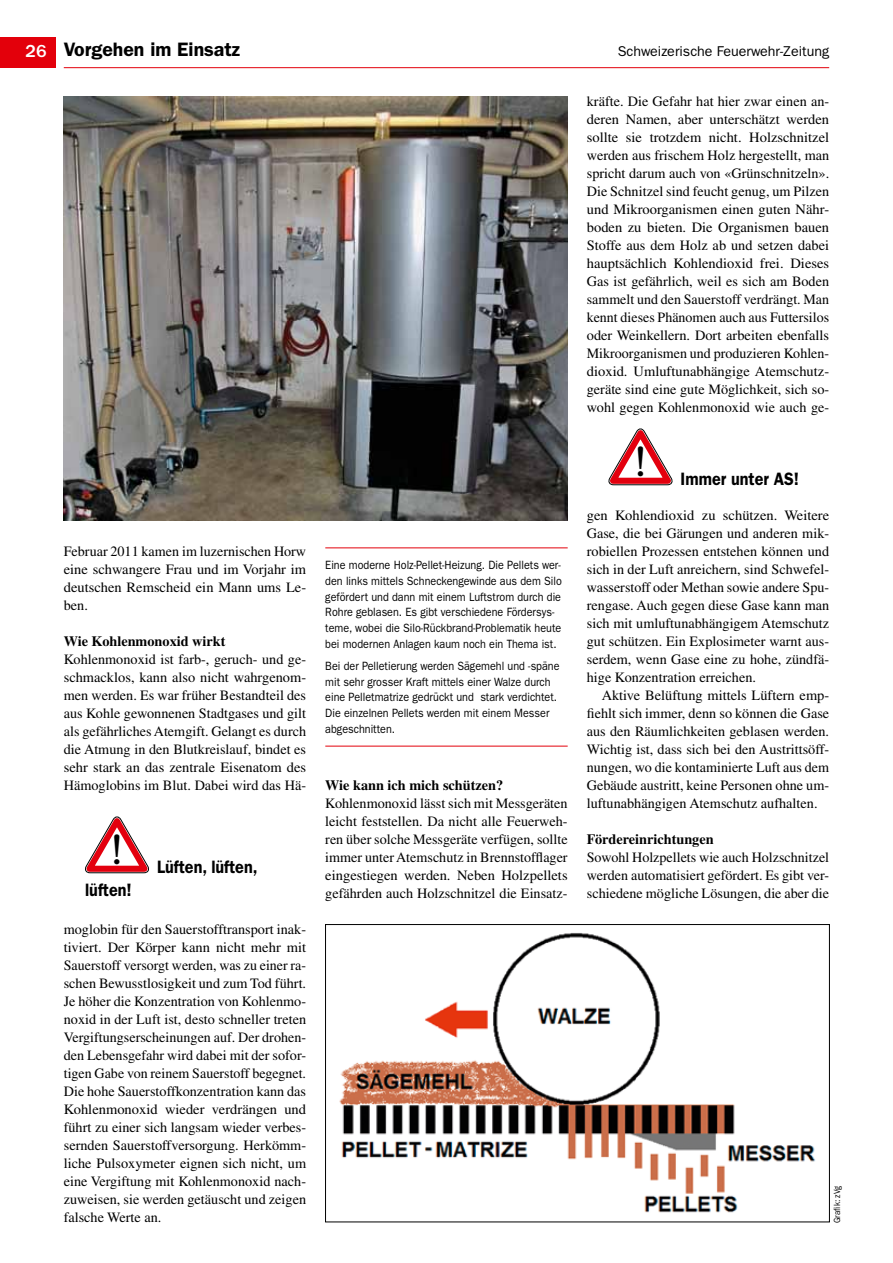
<style>
.page{position:relative;width:893px;height:1263px;background:#fff}
.page>*{position:absolute;margin:0;border:0;box-sizing:border-box;transform-origin:0 0}
.t1{font:42.9px "Bookman Old Style";color:#000}
.t2{font:600 19.5px "ITC Franklin Gothic Std";color:#000}
.t3{font:600 18px "ITC Franklin Gothic Std";color:#000;scale:.9 1}
.t4{font:14.25px/18px "Times LT Std";color:#000;text-align:justify}
.t5{font:700 14.25px "Times LT Std";color:#000}
.t6{font:14.25px "ITC Franklin Gothic Std";color:#000}
.t7{font:12px/15.8px "ITC Franklin Gothic Std";color:#000;scale:.9 1}
.t8{font:9px "ITC Franklin Gothic Std";color:#000;scale:.9 1}
.s1{font-weight:500;font-size:18px;color:#fff}
</style>
<div class="page">
<hr style="left:64px;top:67px;width:765px;height:1px;background:#e3000b">
<div style="left:0;top:38px;width:55px;height:30px;background:#e3000b"></div>
<img style="left:64px;top:97px;width:504px;height:423px">
<img style="left:339px;top:933px;width:477px;height:280px">
<div style="left:325px;top:924px;width:505px;height:298px;border:1px solid #000"></div>
<hr style="left:325px;top:547px;width:243px;height:1px;background:#e3000b">
<hr style="left:325px;top:746px;width:243px;height:1px;background:#e3000b">
<svg style="left:85px;top:816px;width:64px;height:57px"></svg>
<svg style="left:608px;top:428px;width:64px;height:57px"></svg>
<h2 class="t2" style="left:26px;top:38px;width:216px"><span class="s1">26</span> Vorgehen im Einsatz</h2>
<p class="t6" style="left:618px;top:43px;width:213px">Schweizerische Feuerwehr-Zeitung</p>
<p class="t4" style="left:587px;top:92px;width:244px">kräfte. Die Gefahr hat hier zwar einen an&shy;deren Namen, aber unterschätzt werden sollte sie trotzdem nicht. Holzschnitzel werden aus frischem Holz hergestellt, man spricht darum auch von «Grünschnitzeln».<br>Die Schnitzel sind feucht genug, um Pilzen und Mikroorganismen einen guten Nähr&shy;boden zu bieten. Die Organismen bauen Stoffe aus dem Holz ab und setzen dabei hauptsächlich Kohlendioxid frei. Dieses Gas ist gefährlich, weil es sich am Boden sammelt und den Sauerstoff verdrängt. Man kennt dieses Phänomen auch aus Futtersilos oder Weinkellern. Dort arbeiten ebenfalls Mikroorganismen und produzieren Kohlen&shy;dioxid. Umluftunabhängige Atemschutz&shy;geräte sind eine gute Möglichkeit, sich so&shy;wohl gegen Kohlenmonoxid wie auch ge-</p>
<p class="t4" style="left:64px;top:542px;width:244px">Februar 2011 kamen im luzernischen Horw eine schwangere Frau und im Vorjahr im deutschen Remscheid ein Mann ums Le&shy;ben.</p>
<p class="t5" style="left:64px;top:633px;width:163px">Wie Kohlenmonoxid wirkt</p>
<p class="t4" style="left:64px;top:650px;width:244px">Kohlenmonoxid ist farb-, geruch- und ge&shy;schmacklos, kann also nicht wahrgenom&shy;men werden. Es war früher Bestandteil des aus Kohle gewonnenen Stadtgases und gilt als gefährliches Atemgift. Gelangt es durch die Atmung in den Blutkreislauf, bindet es sehr stark an das zentrale Eisenatom des Hämoglobins im Blut. Dabei wird das Hä-</p>
<h1 class="t1" style="left:111px;top:824px;width:14px">!</h1>
<p class="t3" style="left:85px;top:879px;width:53px">lüften!</p>
<p class="t3" style="left:157px;top:857px;width:113px">Lüften, lüften,</p>
<p class="t4" style="left:64px;top:920px;width:244px">moglobin für den Sauerstofftransport inak&shy;tiviert. Der Körper kann nicht mehr mit Sauerstoff versorgt werden, was zu einer ra&shy;schen Bewusstlosigkeit und zum Tod führt.<br>Je höher die Konzentration von Kohlenmo&shy;noxid in der Luft ist, desto schneller treten Vergiftungserscheinungen auf. Der drohen&shy;den Lebensgefahr wird dabei mit der sofor&shy;tigen Gabe von reinem Sauerstoff begegnet.<br>Die hohe Sauerstoffkonzentration kann das Kohlenmonoxid wieder verdrängen und führt zu einer sich langsam wieder verbes&shy;sernden Sauerstoffversorgung. Herkömm&shy;liche Pulsoxymeter eignen sich nicht, um eine Vergiftung mit Kohlenmonoxid nach&shy;zuweisen, sie werden getäuscht und zeigen falsche Werte an.</p>
<p class="t7" style="left:325px;top:557px;width:264px">Eine moderne Holz-Pellet-Heizung. Die Pellets wer&shy;den links mittels Schneckengewinde aus dem Silo gefördert und dann mit einem Luftstrom durch die Rohre geblasen. Es gibt verschiedene Fördersys&shy;teme, wobei die Silo-Rückbrand-Problematik heute bei modernen Anlagen kaum noch ein Thema ist.</p>
<p class="t7" style="left:325px;top:658px;width:262px">Bei der Pelletierung werden Sägemehl und -späne mit sehr grosser Kraft mittels einer Walze durch eine Pelletmatrize gedrückt und stark verdichtet.<br>Die einzelnen Pellets werden mit einem Messer abgeschnitten.</p>
<p class="t5" style="left:325px;top:777px;width:179px">Wie kann ich mich schützen?</p>
<p class="t4" style="left:325px;top:794px;width:244px">Kohlenmonoxid lässt sich mit Messgeräten leicht feststellen. Da nicht alle Feuerweh&shy;ren über solche Messgeräte verfügen, sollte immer unter Atemschutz in Brennstofflager eingestiegen werden. Neben Holzpellets gefährden auch Holzschnitzel die Einsatz-</p>
<h1 class="t1" style="left:634px;top:436px;width:14px">!</h1>
<p class="t3" style="left:681px;top:469px;width:133px">Immer unter AS!</p>
<p class="t4" style="left:587px;top:506px;width:244px">gen Kohlendioxid zu schützen. Weitere Gase, die bei Gärungen und anderen mik&shy;robiellen Prozessen entstehen können und sich in der Luft anreichern, sind Schwefel&shy;wasserstoff oder Methan sowie andere Spu&shy;rengase. Auch gegen diese Gase kann man sich mit umluftunabhängigem Atemschutz gut schützen. Ein Explosimeter warnt aus&shy;serdem, wenn Gase eine zu hohe, zündfä&shy;hige Konzentration erreichen.</p>
<p class="t4" style="left:587px;top:686px;width:244px;text-indent:15px">Aktive Belüftung mittels Lüftern emp&shy;fiehlt sich immer, denn so können die Gase aus den Räumlichkeiten geblasen werden.<br>Wichtig ist, dass sich bei den Austrittsöff&shy;nungen, wo die kontaminierte Luft aus dem Gebäude austritt, keine Personen ohne um&shy;luftunabhängigen Atemschutz aufhalten.</p>
<p class="t5" style="left:587px;top:831px;width:128px">Fördereinrichtungen</p>
<p class="t4" style="left:587px;top:848px;width:244px">Sowohl Holzpellets wie auch Holzschnitzel werden automatisiert gefördert. Es gibt ver&shy;schiedene mögliche Lösungen, die aber die</p>
<p class="t8" style="left:832px;top:1223px;width:43px;rotate:-90deg">Grafik: zVg</p>
</div>
